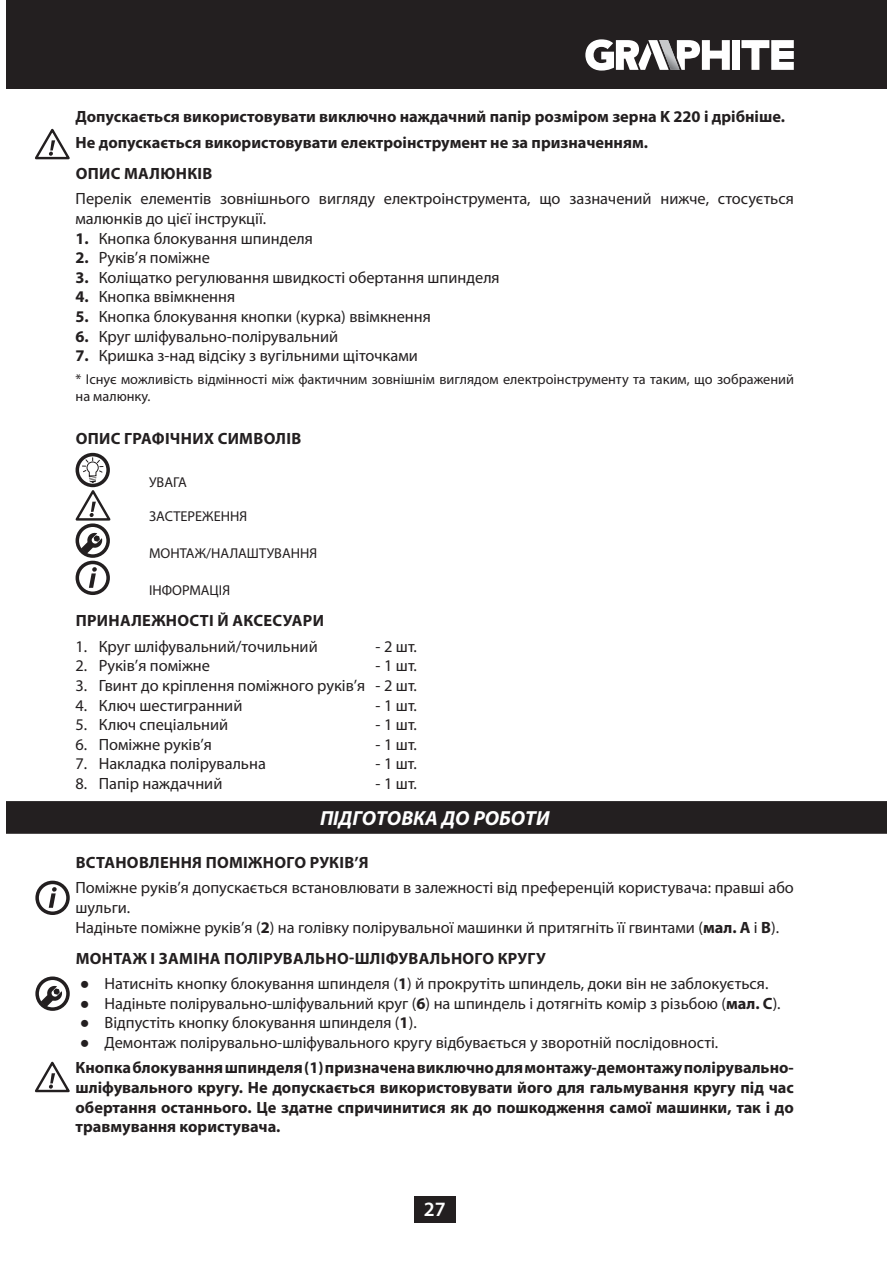
<style>
.page{position:relative;width:893px;height:1263px;background:#fff}
.page>*{position:absolute;margin:0;border:0;box-sizing:border-box;transform-origin:0 0}
.t1{font:italic 700 20.4px "Myriad Pro";color:#fff}
.t2{font:600 20.4px "Myriad Pro";color:#fff}
.t3{font:16.35px/19.6px "Myriad Pro";color:#231f20}
.t4{font:700 16.35px/19.6px "Myriad Pro";color:#231f20}
.t5{font:700 16.35px "Myriad Pro";letter-spacing:.02em;color:#231f20}
.t6{font:14.25px/17.1px "Myriad Pro";color:#231f20}
.s1{font-weight:700}
</style>
<div class="page">
<div style="left:414px;top:1196px;width:42px;height:27px;background:#231f20"></div>
<div style="left:6px;top:0;width:881px;height:88px;background:#231f20"></div>
<svg style="left:741px;top:40px;width:53px;height:30px"></svg>
<div style="left:732px;top:40px;width:8px;height:30px;background:#fff"></div>
<svg style="left:585px;top:39px;width:145px;height:32px"></svg>
<div style="left:6px;top:801px;width:881px;height:33px;background:#231f20"></div>
<div style="left:76px;top:453px;width:34px;height:34px;border:4px solid #231f20;border-radius:50%"></div>
<svg style="left:82px;top:457px;width:22px;height:26px"></svg>
<svg style="left:76px;top:490px;width:34px;height:31px"></svg>
<div style="left:76px;top:523px;width:34px;height:35px;border:4px solid #231f20;border-radius:50%"></div>
<svg style="left:81px;top:532px;width:22px;height:22px"></svg>
<svg style="left:89px;top:567px;width:8px;height:21px"></svg>
<div style="left:76px;top:561px;width:34px;height:34px;border:4px solid #231f20;border-radius:50%"></div>
<svg style="left:35px;top:129px;width:35px;height:30px"></svg>
<svg style="left:49px;top:887px;width:8px;height:21px"></svg>
<div style="left:35px;top:881px;width:35px;height:34px;border:4px solid #231f20;border-radius:50%"></div>
<div style="left:35px;top:977px;width:35px;height:34px;border:4px solid #231f20;border-radius:50%"></div>
<svg style="left:41px;top:985px;width:21px;height:22px"></svg>
<svg style="left:35px;top:1062px;width:35px;height:30px"></svg>
<p class="t4" style="left:76px;top:105px;width:711px;line-height:25.3px">Допускається використовувати виключно наждачний папір розміром зерна K 220 і дрібніше.<br>Не допускається використовувати електроінструмент не за призначенням.</p>
<p class="t5" style="left:76px;top:167px;width:138px">ОПИС МАЛЮНКІВ</p>
<p class="t3" style="left:76px;top:190px;width:720px">Перелік елементів зовнішнього вигляду електроінструмента, що зазначений нижче, стосується малюнків до цієї інструкції.</p>
<p class="t3" style="left:76px;top:229px;width:239px"><span class="s1">1.</span> Кнопка блокування шпинделя</p>
<p class="t3" style="left:76px;top:249px;width:136px"><span class="s1">2.</span> Руків’я поміжне</p>
<p class="t3" style="left:76px;top:269px;width:426px"><span class="s1">3.</span> Коліщатко регулювання швидкості обертання шпинделя</p>
<p class="t3" style="left:76px;top:288px;width:161px"><span class="s1">4.</span> Кнопка ввімкнення</p>
<p class="t3" style="left:76px;top:308px;width:357px"><span class="s1">5.</span> Кнопка блокування кнопки (курка) ввімкнення</p>
<p class="t3" style="left:76px;top:327px;width:264px"><span class="s1">6.</span> Круг шліфувально-полірувальний</p>
<p class="t3" style="left:76px;top:347px;width:344px"><span class="s1">7.</span> Кришка з-над відсіку з вугільними щіточками</p>
<p class="t6" style="left:76px;top:372px;width:720px">* Існує можливість відмінності між фактичним зовнішнім виглядом електроінструменту та таким, що зображений на малюнку.</p>
<p class="t5" style="left:76px;top:432px;width:227px">ОПИС ГРАФІЧНИХ СИМВОЛІВ</p>
<p class="t6" style="left:149px;top:475px;width:39px">УВАГА</p>
<p class="t6" style="left:149px;top:508px;width:100px">ЗАСТЕРЕЖЕННЯ</p>
<p class="t6" style="left:149px;top:545px;width:170px">МОНТАЖ/НАЛАШТУВАННЯ</p>
<p class="t6" style="left:149px;top:583px;width:82px">ІНФОРМАЦІЯ</p>
<p class="t5" style="left:76px;top:615px;width:250px">ПРИНАЛЕЖНОСТІ Й АКСЕСУАРИ</p>
<p class="t3" style="left:76px;top:637px;width:244px">1. Круг шліфувальний/точильний</p>
<p class="t3" style="left:376px;top:637px;width:43px">- 2 шт.</p>
<p class="t3" style="left:76px;top:657px;width:136px">2. Руків’я поміжне</p>
<p class="t3" style="left:376px;top:657px;width:43px">- 1 шт.</p>
<p class="t3" style="left:76px;top:677px;width:343px">3. Гвинт до кріплення поміжного руків’я - 2 шт.</p>
<p class="t3" style="left:76px;top:696px;width:168px">4. Ключ шестигранний</p>
<p class="t3" style="left:376px;top:696px;width:43px">- 1 шт.</p>
<p class="t3" style="left:76px;top:716px;width:154px">5. Ключ спеціальний</p>
<p class="t3" style="left:376px;top:716px;width:43px">- 1 шт.</p>
<p class="t3" style="left:76px;top:735px;width:138px">6. Поміжне руків’я</p>
<p class="t3" style="left:376px;top:735px;width:43px">- 1 шт.</p>
<p class="t3" style="left:76px;top:755px;width:192px">7. Накладка полірувальна</p>
<p class="t3" style="left:376px;top:755px;width:43px">- 1 шт.</p>
<p class="t3" style="left:76px;top:775px;width:148px">8. Папір наждачний</p>
<p class="t3" style="left:376px;top:775px;width:43px">- 1 шт.</p>
<p class="t1" style="left:320px;top:806px;width:231px">ПІДГОТОВКА ДО РОБОТИ</p>
<p class="t5" style="left:76px;top:856px;width:295px">ВСТАНОВЛЕННЯ ПОМІЖНОГО РУКІВ’Я</p>
<p class="t3" style="left:76px;top:879px;width:720px">Поміжне руків’я допускається встановлювати в залежності від преференцій користувача: правші або шульги.<br>Надіньте поміжне руків’я (<span class="s1">2</span>) на голівку полірувальної машинки й притягніть її гвинтами (<span class="s1">мал. A</span> i <span class="s1">B</span>).</p>
<p class="t3" style="left:105px;top:947px;width:665px;line-height:25.3px;text-indent:-29px"><span class="s1">МОНТАЖ І ЗАМІНА ПОЛІРУВАЛЬНО-ШЛІФУВАЛЬНОГО КРУГУ<br></span>Натисніть кнопку блокування шпинделя (<span class="s1">1</span>) й прокрутіть шпиндель, доки він не заблокується.</p>
<p class="t3" style="left:105px;top:994px;width:678px">Надіньте полірувально-шліфувальний круг (<span class="s1">6</span>) на шпиндель і дотягніть комір з різьбою (<span class="s1">мал. C</span>).<br>Відпустіть кнопку блокування шпинделя (<span class="s1">1</span>).<br>Демонтаж полірувально-шліфувального кругу відбувається у зворотній послідовності.</p>
<p class="t4" style="left:76px;top:1059px;width:720px;text-align:justify">Кнопка блокування шпинделя (1) призначена виключно для монтажу-демонтажу полірувально&shy;шліфувального кругу. Не допускається використовувати його для гальмування кругу під час обертання останнього. Це здатне спричинитися як до пошкодження самої машинки, так і до травмування користувача.</p>
<p class="t2" style="left:424px;top:1197px;width:23px">27</p>
</div>
